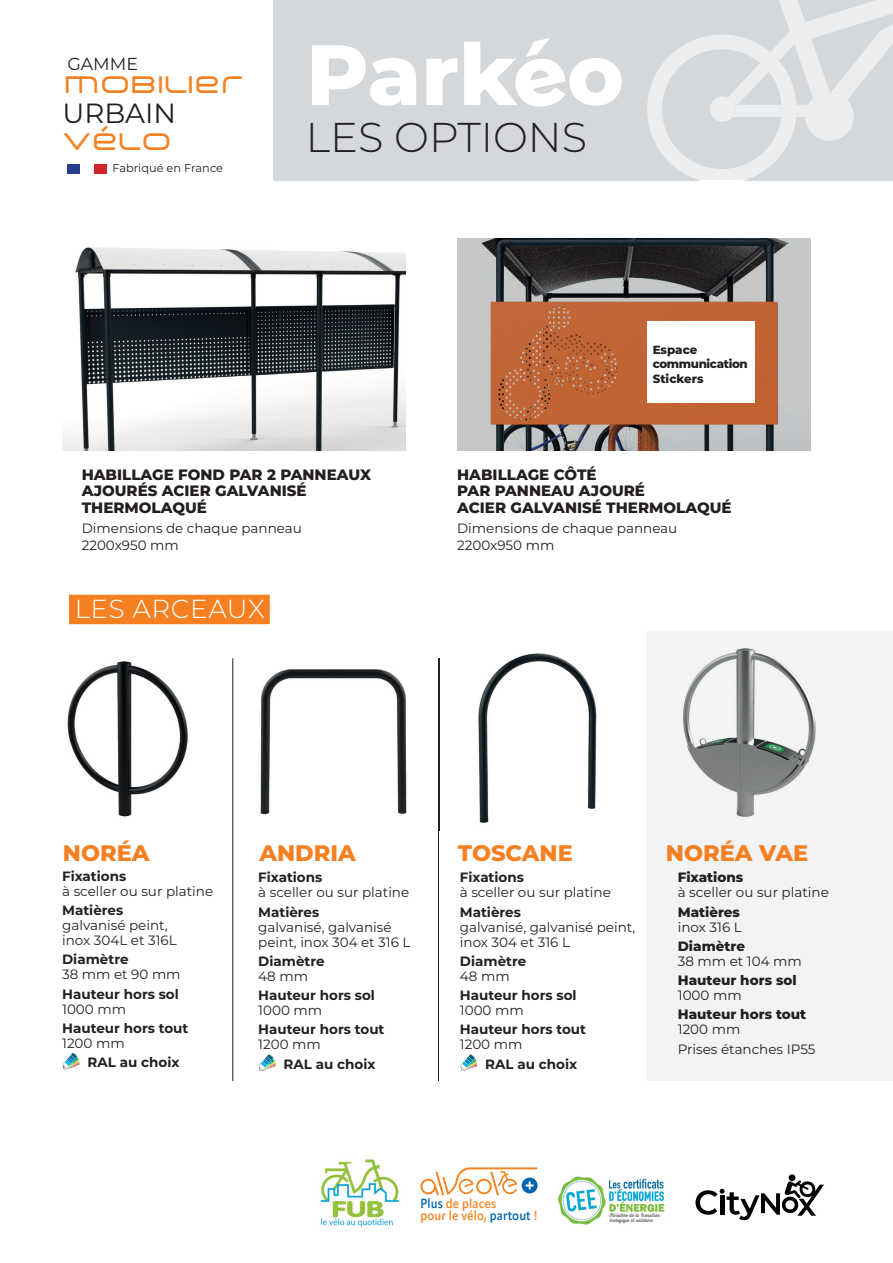
<style>
.page{position:relative;width:893px;height:1263px;background:#fff}
.page>*{position:absolute;margin:0;border:0;box-sizing:border-box;transform-origin:0 0}
.t1{font:800 85.35px "Montserrat";color:#fff}
.t2{font:300 41.55px "Montserrat";color:#231f20}
.t3{font:27.75px "Montserrat";color:#231f20}
.t4{font:300 26.1px "Montserrat";letter-spacing:.025em;color:#fff}
.t5{font:500 24.3px "Arkitech";color:#f58021}
.t6{font:800 22.5px "Montserrat";color:#f58021}
.t7{font:17.4px "Montserrat";color:#231f20}
.t8{font:800 15px/16.5px "Montserrat";color:#231f20}
.t9{font:13.5px/15px "Montserrat";color:#231f20}
.t10{font:700 13.5px "Montserrat";color:#231f20}
.t11{font:800 13.5px "Montserrat";color:#231f20}
.t12{font:600 13.2px/12px "Apparat Semi Cond";letter-spacing:.01em;color:#f58420;scale:.96 1}
.t13{font:800 11.85px/14.4px "Montserrat";letter-spacing:-.025em;color:#231f20}
.t14{font:11.4px "Montserrat";color:#231f20}
.s1{color:#0164b1}
</style>
<div class="page">
<div style="left:273px;top:0;width:620px;height:180px;background:#d4d8db"></div>
<div style="left:68px;top:165px;width:12px;height:9px;background:#253f8e"></div>
<div style="left:94px;top:165px;width:12px;height:9px;background:#d1232a"></div>
<img style="left:62px;top:247px;width:344px;height:204px">
<img style="left:457px;top:238px;width:353px;height:213px">
<svg style="left:647px;top:0;width:246px;height:181px"></svg>
<div style="left:647px;top:632px;width:246px;height:449px;background:#f1f3f4"></div>
<div style="left:69px;top:595px;width:201px;height:29px;background:#f58021"></div>
<img style="left:67px;top:661px;width:121px;height:156px">
<hr style="left:232px;top:658px;width:1px;height:423px;background:#231f20">
<svg style="left:63px;top:1053px;width:17px;height:17px"></svg>
<svg style="left:259px;top:1054px;width:17px;height:17px"></svg>
<img style="left:260px;top:669px;width:147px;height:146px">
<hr style="left:438px;top:658px;width:1px;height:423px;background:#231f20">
<img style="left:439px;top:653px;width:158px;height:177px">
<svg style="left:460px;top:1054px;width:18px;height:17px"></svg>
<img style="left:676px;top:639px;width:163px;height:184px">
<img style="left:320px;top:1159px;width:80px;height:68px">
<img style="left:557px;top:1176px;width:108px;height:49px">
<svg style="left:420px;top:1167px;width:117px;height:28px"></svg>
<svg style="left:695px;top:1174px;width:129px;height:46px"></svg>
<div style="left:647px;top:322px;width:108px;height:81px;background:#fff"></div>
<svg style="left:515px;top:38px;width:51px;height:69px"></svg>
<p class="t7" style="left:67px;top:51px;width:72px">GAMME</p>
<h3 class="t5" style="left:63px;top:68px;width:180px">MOBILIER</h3>
<h3 class="t5" style="left:63px;top:125px;width:110px">VÉLO</h3>
<h3 class="t3" style="left:62px;top:94px;width:115px">URBAIN</h3>
<p class="t14" style="left:112px;top:161px;width:112px">Fabriqué en France</p>
<h1 class="t1" style="left:306px;top:12px;width:320px">Park o</h1>
<h2 class="t2" style="left:306px;top:109px;width:283px">LES OPTIONS</h2>
<p class="t13" style="left:653px;top:342px;width:97px">Espace communication<br>Stickers</p>
<p class="t8" style="left:82px;top:465px;width:291px">HABILLAGE FOND PAR 2 PANNEAUX<br>AJOURÉS ACIER GALVANISÉ<br>THERMOLAQUÉ</p>
<p class="t9" style="left:82px;top:520px;width:222px;line-height:16.5px">Dimensions de chaque panneau<br>2200x950 mm</p>
<h3 class="t4" style="left:75px;top:591px;width:192px">LES ARCEAUX</h3>
<p class="t8" style="left:457px;top:465px;width:276px">HABILLAGE CÔTÉ<br>PAR PANNEAU AJOURÉ<br>ACIER GALVANISÉ THERMOLAQUÉ</p>
<p class="t9" style="left:457px;top:520px;width:222px;line-height:16.5px">Dimensions de chaque panneau<br>2200x950 mm</p>
<h3 class="t6" style="left:63px;top:836px;width:88px">NORÉA</h3>
<p class="t10" style="left:62px;top:866px;width:66px">Fixations</p>
<p class="t9" style="left:62px;top:883px;width:153px">à sceller ou sur platine</p>
<p class="t10" style="left:62px;top:901px;width:63px">Matières</p>
<p class="t9" style="left:62px;top:917px;width:116px">galvanisé peint, inox 304L et 316L</p>
<p class="t10" style="left:62px;top:950px;width:68px">Diamètre</p>
<p class="t9" style="left:62px;top:967px;width:120px">38 mm et 90 mm</p>
<p class="t10" style="left:62px;top:984px;width:118px">Hauteur hors sol</p>
<p class="t9" style="left:62px;top:1001px;width:65px">1000 mm</p>
<p class="t10" style="left:62px;top:1018px;width:128px">Hauteur hors tout</p>
<p class="t9" style="left:62px;top:1035px;width:64px">1200 mm</p>
<p class="t10" style="left:88px;top:1053px;width:93px">RAL au choix</p>
<h3 class="t6" style="left:259px;top:836px;width:98px">ANDRIA</h3>
<p class="t10" style="left:258px;top:868px;width:66px">Fixations</p>
<p class="t9" style="left:258px;top:885px;width:153px">à sceller ou sur platine</p>
<p class="t10" style="left:258px;top:902px;width:63px">Matières</p>
<p class="t9" style="left:258px;top:919px;width:154px">galvanisé, galvanisé peint, inox 304 et 316 L</p>
<p class="t10" style="left:258px;top:951px;width:68px">Diamètre</p>
<p class="t9" style="left:258px;top:968px;width:51px">48 mm</p>
<p class="t10" style="left:258px;top:986px;width:118px">Hauteur hors sol</p>
<p class="t9" style="left:258px;top:1002px;width:65px">1000 mm</p>
<p class="t10" style="left:258px;top:1020px;width:128px">Hauteur hors tout</p>
<p class="t9" style="left:258px;top:1037px;width:64px">1200 mm</p>
<p class="t10" style="left:284px;top:1054px;width:93px">RAL au choix</p>
<h3 class="t6" style="left:458px;top:836px;width:116px">TOSCANE</h3>
<p class="t10" style="left:460px;top:868px;width:66px">Fixations</p>
<p class="t9" style="left:460px;top:885px;width:153px">à sceller ou sur platine</p>
<p class="t10" style="left:460px;top:902px;width:63px">Matières</p>
<p class="t9" style="left:460px;top:919px;width:177px">galvanisé, galvanisé peint, inox 304 et 316 L</p>
<p class="t10" style="left:460px;top:951px;width:68px">Diamètre</p>
<p class="t9" style="left:460px;top:968px;width:51px">48 mm</p>
<p class="t10" style="left:460px;top:986px;width:118px">Hauteur hors sol</p>
<p class="t9" style="left:460px;top:1002px;width:65px">1000 mm</p>
<p class="t10" style="left:460px;top:1020px;width:128px">Hauteur hors tout</p>
<p class="t9" style="left:460px;top:1037px;width:64px">1200 mm</p>
<p class="t10" style="left:485px;top:1054px;width:93px">RAL au choix</p>
<h3 class="t6" style="left:666px;top:836px;width:144px">NORÉA VAE</h3>
<p class="t11" style="left:678px;top:868px;width:67px">Fixations</p>
<p class="t9" style="left:678px;top:885px;width:153px">à sceller ou sur platine</p>
<p class="t11" style="left:678px;top:902px;width:64px">Matières</p>
<p class="t9" style="left:678px;top:919px;width:65px">inox 316 L</p>
<p class="t11" style="left:678px;top:936px;width:69px">Diamètre</p>
<p class="t9" style="left:678px;top:953px;width:126px">38 mm et 104 mm</p>
<p class="t11" style="left:678px;top:970px;width:120px">Hauteur hors sol</p>
<p class="t9" style="left:678px;top:987px;width:65px">1000 mm</p>
<p class="t11" style="left:678px;top:1005px;width:130px">Hauteur hors tout</p>
<p class="t9" style="left:678px;top:1019px;width:139px;line-height:19.2px">1200 mm<br>Prises étanches IP55</p>
<p class="t12" style="left:420px;top:1197px;width:123px"><span class="s1">Plus</span> de places<br>pour le vélo, <span class="s1">partout</span> !</p>
</div>
